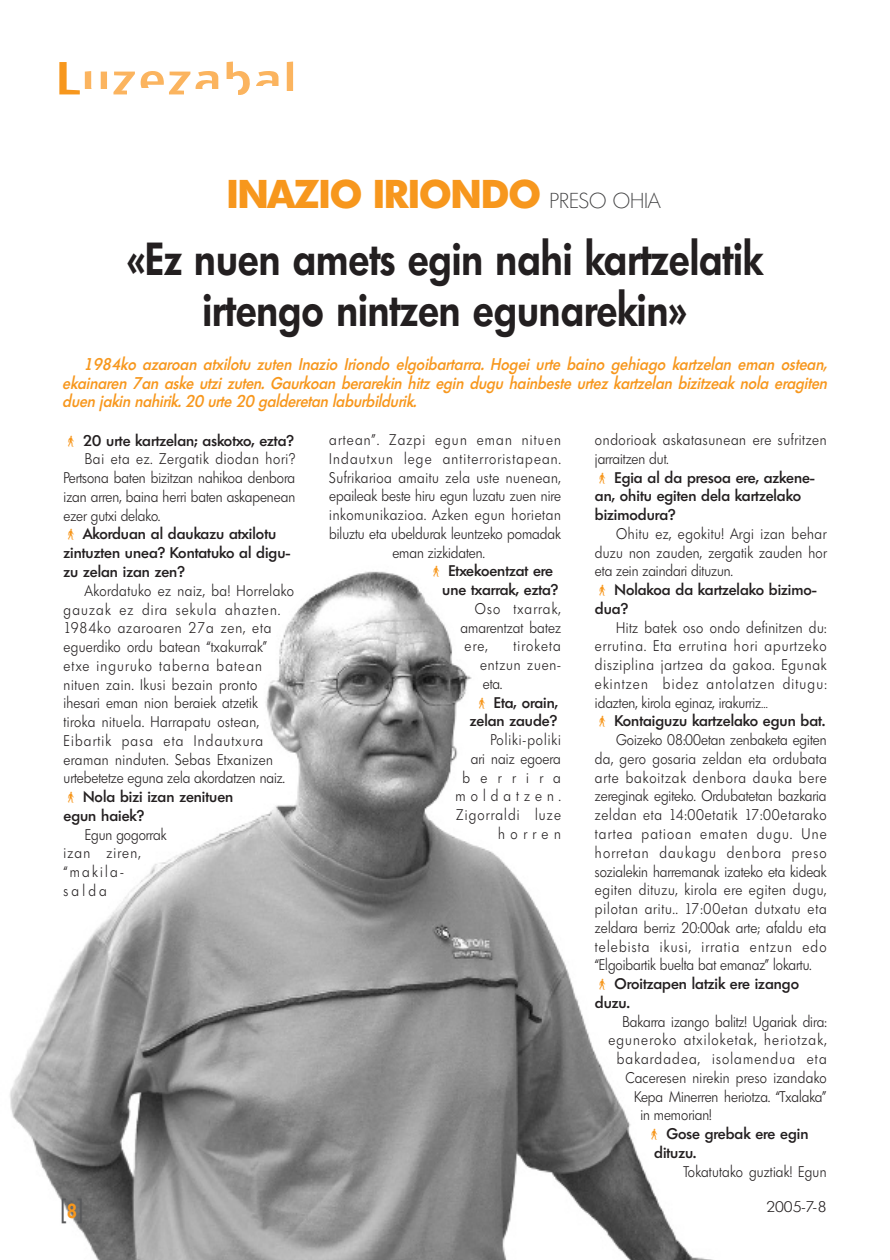
<style>
.page{position:relative;width:890px;height:1260px;background:#fff}
.page>*{position:absolute;margin:0;border:0;box-sizing:border-box;transform-origin:0 0}
.t1{font:600 45px/51px "Limerick";color:#231f20;text-align:center;scale:.86 1}
.t2{font:500 45px "Glasgow";letter-spacing:.055em;color:#fbb45f;scale:1.2 1}
.t3{font:800 39px "Limerick";color:#f7971d}
.t4{font:27px "Helvetica";color:#57585a;scale:.83 1}
.t5{font:italic 500 16.5px/18.8px "Limerick";color:#f7971d;scale:.9 1}
.t6{font:300 15px/18.8px "Limerick";letter-spacing:.035em;color:#231f20;scale:.9 1}
.t7{font:300 15px "Limerick";color:#231f20;scale:.9 1}
.t8{font:500 15px/18.8px "Limerick";color:#231f20}
.t9{font:300 15px/18.8px "Limerick";letter-spacing:.09em;color:#231f20;scale:.9 1}
.t10{font:300 15px "Limerick";letter-spacing:.065em;color:#231f20;scale:.9 1}
.t11{font:300 15px "Limerick";letter-spacing:.015em;color:#231f20;scale:.9 1}
.t12{font:300 15px "Limerick";letter-spacing:.075em;color:#231f20;scale:.9 1}
.t13{font:300 15px "Limerick";letter-spacing:.06em;color:#231f20;scale:.9 1}
.t14{font:300 15px "Limerick";letter-spacing:.07em;color:#231f20;scale:.9 1}
.t15{font:300 15px "Limerick";letter-spacing:.055em;color:#231f20;scale:.9 1}
.t16{font:300 15px "Limerick";letter-spacing:.035em;color:#231f20}
.s1{color:#f7971d}
.s2{font-family:"Limeri";font-weight:200;font-size:21px;color:#3e3e3f}
.s3{font-family:"Zeal";font-weight:400;color:#f7971d}
.s4{font-weight:500}
.s5{font-weight:300}
.s6{font-family:"Limerick";font-weight:600;font-size:19.8px;color:#f7971d}
</style>
<div class="page">
<svg style="left:10px;top:571px;width:695px;height:688px"></svg>
<h1 class="t2" style="left:57px;top:53px;width:201px"><span class="s1">L</span>uzezabal</h1>
<h2 class="t3" style="left:227px;top:172px;width:435px">INAZIO IRIONDO <span class="s2">PRESO OHIA</span></h2>
<h1 class="t1" style="left:127px;top:234px;width:740px">«Ez nuen amets egin nahi kartzelatik irtengo nintzen egunarekin»</h1>
<p class="t5" style="left:62px;top:355px;width:853px;text-indent:21px">1984ko azaroan atxilotu zuten Inazio Iriondo elgoibartarra. Hogei urte baino gehiago kartzelan eman ostean, ekainaren 7an aske utzi zuten. Gaurkoan berarekin hitz egin dugu hainbeste urtez kartzelan bizitzeak nola eragiten due n ja kin na hirik. 20 urte 20 ga lde reta n la burbildurik.</p>
<p class="t8" style="left:64px;top:431px;width:232px"><span class="s3">®</span> 20 urte kartzelan; askotxo, ezta?</p>
<p class="t15" style="left:85px;top:450px;width:235px">Bai eta ez. Zergatik diodan hori?</p>
<p class="t7" style="left:64px;top:469px;width:259px">Pertsona baten bizitzan nahikoa denbora</p>
<p class="t7" style="left:64px;top:488px;width:259px">izan arren, baina herri baten askapenean</p>
<p class="t7" style="left:64px;top:506px;width:109px">ezer gutxi delako.</p>
<p class="t8" style="left:64px;top:525px;width:214px"><span class="s3">®</span> Akorduan al daukazu atxilotu</p>
<p class="t8" style="left:64px;top:543px;width:228px">zintuzten unea? Kontatuko al digu-</p>
<p class="t8" style="left:64px;top:562px;width:123px">zu zelan izan zen?</p>
<p class="t6" style="left:64px;top:581px;width:257px;text-indent:21px">Akordatuko ez naiz, ba! Horrelako gauzak ez dira sekula ahazten.<br>1984ko azaroaren 27a zen, eta eguerdiko ordu batean “txakurrak” etxe inguruko taberna batean nituen zain. Ikusi bezain pronto ihesari eman nion beraiek atzetik<br>tiroka nituela. Harrapatu ostean,<br>Eibartik pasa eta Indautxura eraman ninduten. Sebas Etxanizen urtebetetze eguna zela akordatzen naiz. <span class="s3">®</span> <span class="s4">Nola bizi izan zenituen<br>egun haiek?</span></p>
<p class="t9" style="left:64px;top:825px;width:116px;text-indent:21px">Egun gogorrak izan ziren, “makila&shy;salda</p>
<p class="t9" style="left:329px;top:430px;width:259px">artean”. Zazpi egun eman nituen</p>
<p class="t9" style="left:329px;top:449px;width:259px">Indautxun lege antiterroristapean.</p>
<p class="t6" style="left:329px;top:468px;width:259px">Sufrikarioa amaitu zela uste nuenean,</p>
<p class="t7" style="left:329px;top:487px;width:259px">epaileak beste hiru egun luzatu zuen nire</p>
<p class="t6" style="left:329px;top:505px;width:259px">inkomunikazioa. Azken egun horietan</p>
<p class="t7" style="left:329px;top:525px;width:259px">biluztu eta ubeldurak leuntzeko pomadak</p>
<p class="t7" style="left:392px;top:543px;width:104px">eman zizkidaten.</p>
<p class="t8" style="left:429px;top:561px;width:126px"><span class="s3">®</span> Etxekoentzat ere</p>
<p class="t8" style="left:442px;top:580px;width:117px">une txarrak, ezta?</p>
<p class="t6" style="left:460px;top:599px;width:113px;text-align:justify;text-indent:15px">Oso txarrak, amarentzat batez ere,</p>
<p class="t9" style="left:513px;top:636px;width:54px">tiroketa</p>
<p class="t10" style="left:480px;top:656px;width:91px">entzun zuen-</p>
<p class="t6" style="left:483px;top:674px;width:23px">eta.</p>
<p class="t8" style="left:474px;top:693px;width:85px"><span class="s3">®</span> Eta, orain,</p>
<p class="t8" style="left:469px;top:711px;width:89px">zelan zaude?</p>
<p class="t9" style="left:455px;top:730px;width:119px;text-align:right">Poliki-poliki<br>ari naiz egoera berrira moldatzen.<br>Zigorraldi luze horren</p>
<p class="t8" style="left:595px;top:430px;width:233px"><span class="s5">ondorioak askatasunean ere sufritzen jarraitzen dut.<br></span><span class="s3">®</span> Egia al da presoa ere, azkene&shy;an, ohitu egiten dela kartzelako bizimodura?</p>
<p class="t6" style="left:595px;top:524px;width:259px;text-indent:21px">Ohitu ez, egokitu! Argi izan behar duzu non zauden, zergatik zauden hor eta zein zaindari dituzun.<br><span class="s3">®</span> <span class="s4">Nolakoa da kartzelako bizimo&shy;dua?</span></p>
<p class="t6" style="left:616px;top:618px;width:235px">Hitz batek oso ondo definitzen du:</p>
<p class="t12" style="left:595px;top:637px;width:259px">errutina. Eta errutina hori apurtzeko</p>
<p class="t10" style="left:595px;top:656px;width:259px">disziplina jartzea da gakoa. Egunak</p>
<p class="t9" style="left:595px;top:674px;width:259px">ekintzen bidez antolatzen ditugu:</p>
<p class="t7" style="left:595px;top:693px;width:194px">idazten, kirola eginaz, irakurriz…</p>
<p class="t8" style="left:595px;top:711px;width:231px"><span class="s3">®</span> Kontaiguzu kartzelako egun bat.</p>
<p class="t7" style="left:616px;top:731px;width:235px">Goizeko 08:00etan zenbaketa egiten</p>
<p class="t6" style="left:595px;top:749px;width:259px">da, gero gosaria zeldan eta ordubata</p>
<p class="t14" style="left:595px;top:768px;width:259px">arte bakoitzak denbora dauka bere</p>
<p class="t7" style="left:595px;top:787px;width:259px">zereginak egiteko. Ordubatetan bazkaria</p>
<p class="t13" style="left:595px;top:806px;width:259px">zeldan eta 14:00etatik 17:00etarako</p>
<p class="t9" style="left:595px;top:824px;width:259px">tartea patioan ematen dugu. Une</p>
<p class="t9" style="left:595px;top:843px;width:259px">horretan daukagu denbora preso</p>
<p class="t7" style="left:595px;top:862px;width:259px">sozialekin harremanak izateko eta kideak</p>
<p class="t6" style="left:595px;top:880px;width:259px">egiten dituzu, kirola ere egiten dugu,</p>
<p class="t10" style="left:595px;top:900px;width:259px">pilotan aritu.. 17:00etan dutxatu eta</p>
<p class="t11" style="left:595px;top:918px;width:258px">zeldara berriz 20:00ak arte; afaldu eta</p>
<p class="t9" style="left:595px;top:936px;width:259px">telebista ikusi, irratia entzun edo</p>
<p class="t7" style="left:595px;top:956px;width:242px">“Elgoibartik buelta bat emanaz” lokartu.</p>
<p class="t8" style="left:595px;top:974px;width:205px"><span class="s3">®</span> Oroitzapen latzik ere izango</p>
<p class="t8" style="left:595px;top:993px;width:36px">duzu.</p>
<p class="t7" style="left:622px;top:1012px;width:228px">Bakarra izango balitz! Ugariak dira:</p>
<p class="t9" style="left:608px;top:1030px;width:244px">eguneroko atxiloketak, heriotzak,</p>
<p class="t9" style="left:616px;top:1049px;width:235px">bakardadea, isolamendua eta</p>
<p class="t6" style="left:625px;top:1068px;width:225px">Caceresen nirekin preso izandako</p>
<p class="t7" style="left:634px;top:1087px;width:215px">Kepa Minerren heriotza. “Txalaka”</p>
<p class="t7" style="left:640px;top:1106px;width:81px">in memorian!</p>
<p class="t8" style="left:646px;top:1124px;width:163px"><span class="s3">®</span> Gose grebak ere egin</p>
<p class="t8" style="left:654px;top:1143px;width:44px">dituzu.</p>
<p class="t11" style="left:683px;top:1162px;width:160px">Tokatutako guztiak! Egun</p>
<h3 class="t4" style="left:61px;top:1192px;width:29px">[<span class="s6">8</span>]</h3>
<p class="t16" style="left:766px;top:1197px;width:62px">2005-7-8</p>
</div>
